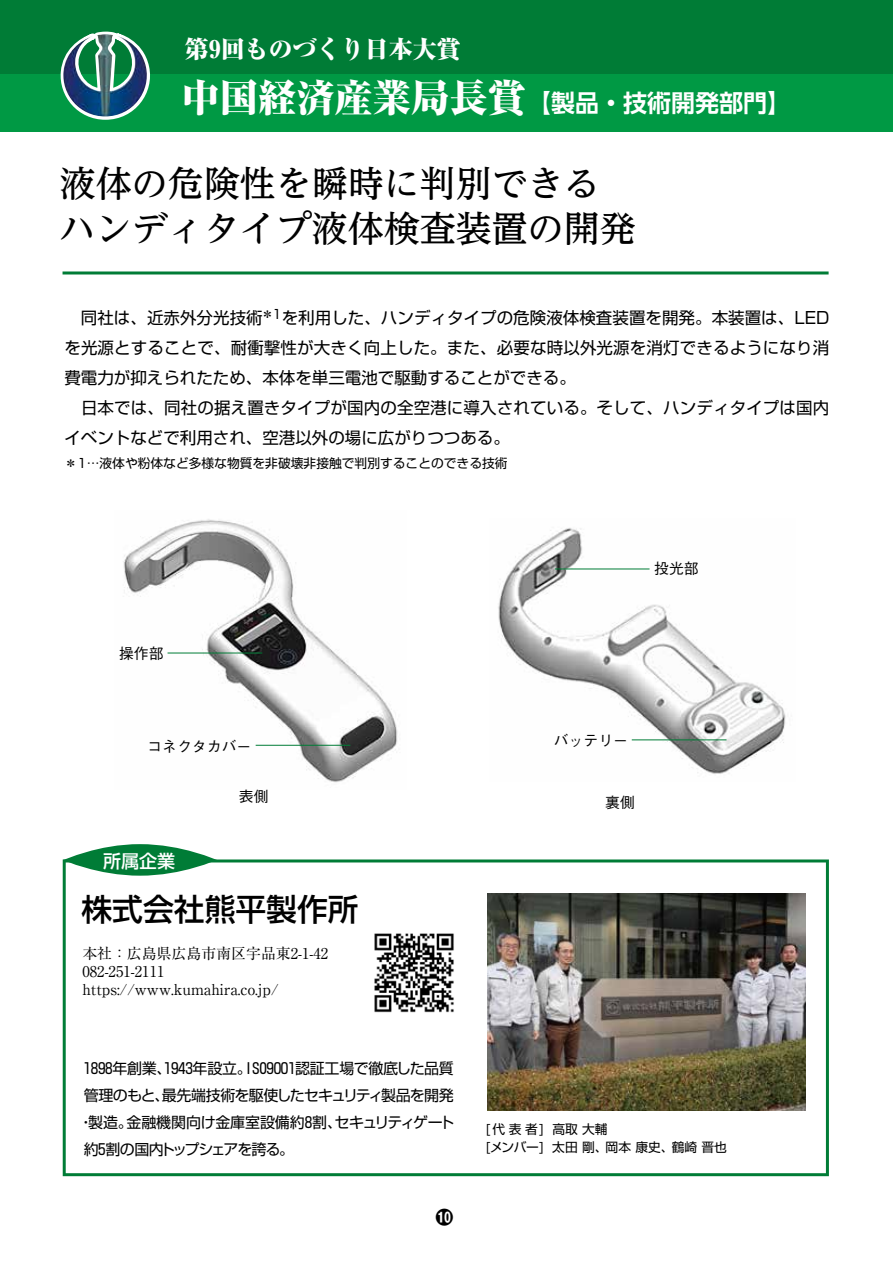
<style>
.page{position:relative;width:893px;height:1263px;background:#fff}
.page>*{position:absolute;margin:0;border:0;box-sizing:border-box;transform-origin:0 0}
.t1{font:500 36px/45px "UD Reimin Pr 6";color:#000}
.t2{font:500 30.9px "UD Shin Go Pr 6";color:#000}
.t3{font:700 24px "UD Shin Go Pr 6 De";color:#fff}
.t4{font:800 expanded 24px "Ryumin Pr 6";color:#fff}
.t5{font:500 18px "UD Shin Go Pr 6";color:#fff}
.t6{font:16.5px/30px "Shin Go Pr 6";color:#000}
.t7{font:15px "Shin Go Pr 6";letter-spacing:-.03em;color:#000}
.t8{font:15px "Shin Go Pr 6";letter-spacing:-.005em;color:#000}
.t9{font:15px "Shin Go Pr 6";letter-spacing:-.055em;color:#000}
.t10{font:15px "Shin Go Pr 6";letter-spacing:-.075em;color:#000}
.t11{font:14.85px/17.9px "Ryumin Pr 6";color:#000}
.t12{font:500 14.85px "Gothic BBB Pr 6";color:#000}
.t13{font:12.75px/18px "Shin Go Pr 6";color:#000}
.s1{font-family:"Ryumin Pr 6";font-weight:800;font-stretch:expanded;font-size:38.25px}
</style>
<div class="page">
<div style="left:0;top:0;width:893px;height:132px;background:#094"></div>
<div style="left:0;top:0;width:893px;height:73px;background:#007c36"></div>
<svg style="left:55px;top:31px;width:187px;height:89px"></svg>
<img style="left:62px;top:34px;width:86px;height:82px">
<img style="left:123px;top:519px;width:275px;height:264px">
<img style="left:498px;top:528px;width:288px;height:246px">
<hr style="left:63px;top:271px;width:766px;height:3px;background:#007c36">
<svg style="left:63px;top:859px;width:766px;height:317px"></svg>
<svg style="left:63px;top:844px;width:154px;height:32px;background:#2b9258"></svg>
<hr style="left:168px;top:653px;width:94px;height:1px;background:#007c36">
<hr style="left:256px;top:745px;width:94px;height:1px;background:#007c36">
<hr style="left:632px;top:740px;width:94px;height:1px;background:#007c36">
<hr style="left:555px;top:569px;width:94px;height:1px;background:#007c36">
<h3 class="t4" style="left:185px;top:30px;width:277px">第9回ものづくり日本大賞</h3>
<h3 class="t3" style="left:182px;top:83px;width:611px"><span class="s1">中国経済産業局長賞</span>【製品・技術開発部門】</h3>
<h1 class="t1" style="left:60px;top:160px;width:577px">液体の危険性を瞬時に判別できるハンディタイプ液体検査装置の開発</h1>
<p class="t6" style="left:64px;top:301px;width:767px">　同社は、近赤外分光技術<sup>＊1</sup>を利用した、ハンディタイプの危険液体検査装置を開発。本装置は、LEDを光源とすることで、耐衝撃性が大きく向上した。また、必要な時以外光源を消灯できるようになり消費電力が抑えられたため、本体を単三電池で駆動することができる。<br>　日本では、同社の据え置きタイプが国内の全空港に導入されている。そして、ハンディタイプは国内イベントなどで利用され、空港以外の場に広がりつつある。</p>
<p class="t13" style="left:64px;top:453px;width:445px">＊1…液体や粉体など多様な物質を非破壊非接触で判別することのできる技術</p>
<p class="t12" style="left:119px;top:641px;width:46px">操作部</p>
<p class="t12" style="left:147px;top:735px;width:106px">コネクタカバー</p>
<p class="t5" style="left:103px;top:846px;width:74px">所属企業</p>
<p class="t12" style="left:239px;top:784px;width:31px">表側</p>
<h2 class="t2" style="left:81px;top:884px;width:279px">株式会社熊平製作所</h2>
<p class="t11" style="left:82px;top:944px;width:247px">本社：広島県広島市南区宇品東2-1-42<br>082-251-2111　https://www.kumahira.co.jp/</p>
<p class="t7" style="left:84px;top:1055px;width:372px">1898年創業、1943年設立。ISO9001認証工場で徹底した品質</p>
<p class="t9" style="left:84px;top:1082px;width:371px">管理のもと、最先端技術を駆使したセキュリティ製品を開発</p>
<p class="t8" style="left:78px;top:1109px;width:377px">・製造。金融機関向け金庫室設備約8割、セキュリティゲート</p>
<p class="t10" style="left:84px;top:1136px;width:212px">約5割の国内トップシェアを誇る。</p>
<p class="t12" style="left:654px;top:556px;width:46px">投光部</p>
<p class="t12" style="left:554px;top:728px;width:76px">バッテリー</p>
<p class="t12" style="left:605px;top:791px;width:31px">裏側</p>
<p class="t13" style="left:486px;top:1119px;width:243px">[代表者] 高取 大輔<br>[メンバー] 太田 剛、岡本 康史、鶴崎 晋也</p>
</div>
